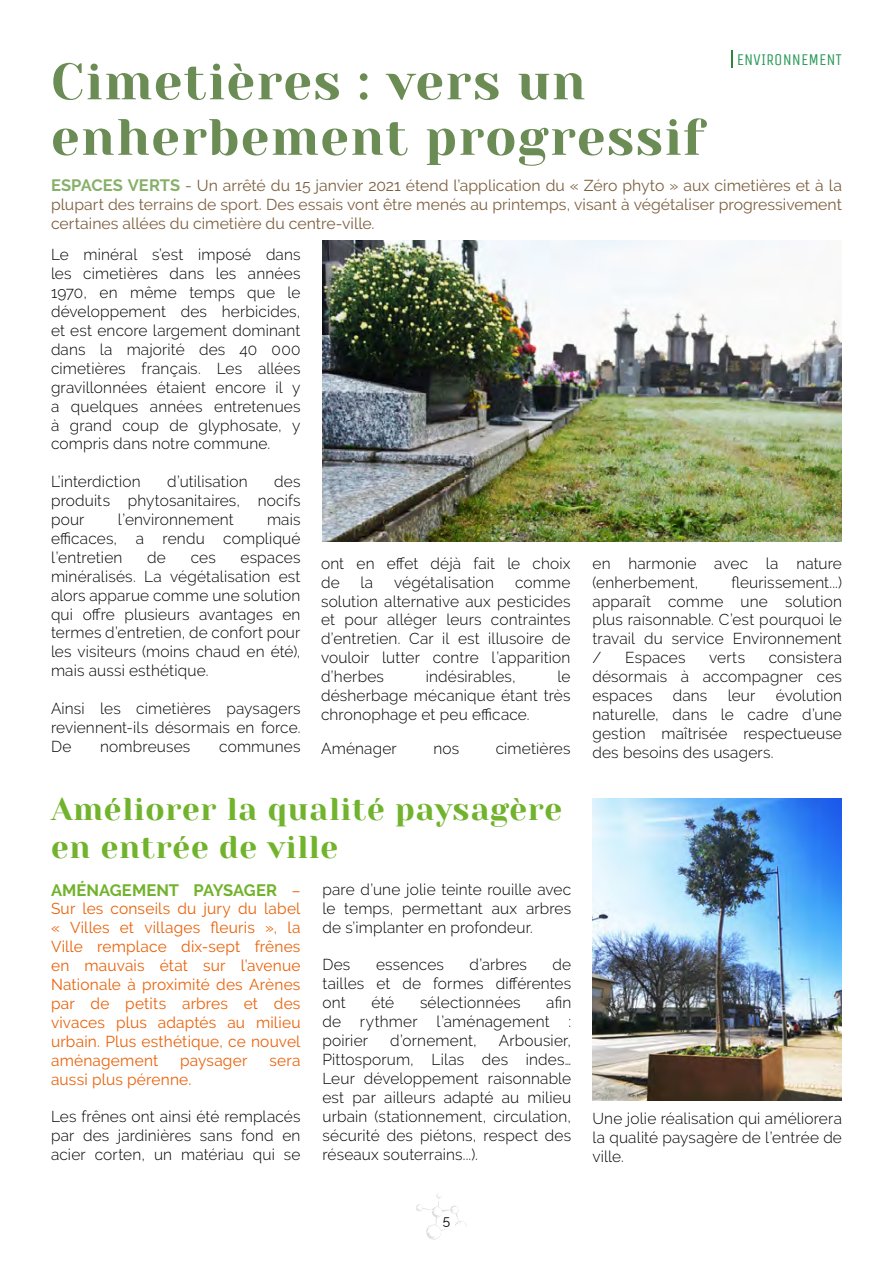
<style>
.page{position:relative;width:893px;height:1263px;background:#fff}
.page>*{position:absolute;margin:0;border:0;box-sizing:border-box;transform-origin:0 0}
.t1{font:51px/55.5px "Yeseva One";letter-spacing:.025em;color:#6b8c54}
.t2{font:31.5px/37.8px "Yeseva One";letter-spacing:.025em;color:#71b32c}
.t3{font:700 16.5px "Raleway";letter-spacing:-.005em;color:#71b32c}
.t4{font:16.5px "Unica One";color:#2d9b5c}
.t5{font:300 15.75px/18.9px "Raleway";letter-spacing:.01em;color:#000;text-align:justify}
.t6{font:15.75px/18.9px "Raleway";letter-spacing:.015em;color:#ea620a;text-align:justify}
.t7{font:15.75px/18.9px "Raleway";color:#7d5f3e;text-align:justify}
.t8{font:13.5px "Raleway";color:#000}
.s1{font-weight:700;font-size:16.5px;color:#87b069}
.s2{font-weight:400;font-size:15.75px;color:#ea620a}
</style>
<div class="page">
<svg style="left:416px;top:1193px;width:51px;height:47px"></svg>
<img style="left:322px;top:241px;width:520px;height:301px">
<img style="left:592px;top:799px;width:250px;height:301px">
<svg style="left:731px;top:50px;width:2px;height:17px"></svg>
<h1 class="t1" style="left:51px;top:52px;width:655px">Cimetières : vers un enherbement progressif</h1>
<p class="t4" style="left:737px;top:50px;width:107px">ENVIRONNEMENT</p>
<p class="t7" style="left:51px;top:176px;width:792px"><span class="s1">ESPACES VERTS</span> - Un arrêté du 15 janvier 2021 étend l’application du « Zéro phyto » aux cimetières et à la plupart des terrains de sport. Des essais vont être menés au printemps, visant à végétaliser progressivement certaines allées du cimetière du centre-ville.</p>
<p class="t5" style="left:51px;top:245px;width:251px">Le minéral s’est imposé dans les cimetières dans les années 1970, en même temps que le développement des herbicides, et est encore largement dominant dans la majorité des 40 000 cimetières français. Les allées gravillonnées étaient encore il y a quelques années entretenues à grand coup de glyphosate, y compris dans notre commune.</p>
<p class="t5" style="left:51px;top:472px;width:91px">L’interdiction</p>
<p class="t5" style="left:167px;top:472px;width:82px">d’utilisation</p>
<p class="t5" style="left:51px;top:472px;width:251px;text-indent:223px">des produits phytosanitaires, nocifs pour</p>
<p class="t5" style="left:51px;top:510px;width:251px;text-indent:216px">mais efficaces, a rendu compliqué l’entretien</p>
<p class="t5" style="left:118px;top:510px;width:118px">l’environnement</p>
<p class="t5" style="left:147px;top:548px;width:20px">de</p>
<p class="t5" style="left:191px;top:548px;width:27px">ces</p>
<p class="t5" style="left:51px;top:548px;width:251px;text-indent:190px">espaces minéralisés. La végétalisation est alors apparue comme une solution qui offre plusieurs avantages en termes d’entretien, de confort pour les visiteurs (moins chaud en été), mais aussi esthétique.</p>
<p class="t5" style="left:51px;top:699px;width:251px">Ainsi les cimetières paysagers reviennent-ils désormais en force.<br>De</p>
<p class="t5" style="left:100px;top:737px;width:92px">nombreuses</p>
<p class="t5" style="left:219px;top:737px;width:83px">communes</p>
<p class="t5" style="left:321px;top:554px;width:251px">ont en effet déjà fait le choix de</p>
<p class="t5" style="left:360px;top:572px;width:14px">la</p>
<p class="t5" style="left:394px;top:572px;width:102px">végétalisation</p>
<p class="t5" style="left:321px;top:572px;width:251px;text-indent:194px">comme solution alternative aux pesticides et pour alléger leurs contraintes d’entretien. Car il est illusoire de vouloir lutter contre l’apparition d’herbes</p>
<p class="t5" style="left:321px;top:667px;width:251px;text-indent:237px">le désherbage mécanique étant très chronophage et peu efficace.</p>
<p class="t5" style="left:321px;top:739px;width:77px">Aménager</p>
<p class="t5" style="left:433px;top:739px;width:27px">nos</p>
<p class="t5" style="left:496px;top:739px;width:76px">cimetières</p>
<p class="t5" style="left:426px;top:667px;width:92px">indésirables,</p>
<h2 class="t2" style="left:51px;top:789px;width:513px">Améliorer la qualité paysagère en entrée de ville</h2>
<p class="t3" style="left:51px;top:880px;width:251px">AMÉNAGEMENT PAYSAGER <span class="s2">–</span></p>
<p class="t6" style="left:51px;top:899px;width:251px">Sur les conseils du jury du label « Villes et villages fleuris », la Ville remplace dix-sept frênes en mauvais état sur l’avenue Nationale à proximité des Arènes par de petits arbres et des vivaces plus adaptés au milieu urbain. Plus esthétique, ce nouvel aménagement</p>
<p class="t6" style="left:180px;top:1050px;width:69px">paysager</p>
<p class="t6" style="left:269px;top:1050px;width:33px">sera</p>
<p class="t6" style="left:51px;top:1069px;width:142px">aussi plus pérenne.</p>
<p class="t5" style="left:51px;top:1107px;width:251px">Les frênes ont ainsi été remplacés par des jardinières sans fond en acier corten, un matériau qui se</p>
<p class="t5" style="left:322px;top:880px;width:250px">pare d’une jolie teinte rouille avec le temps, permettant aux arbres de s’implanter en profondeur.</p>
<p class="t5" style="left:322px;top:955px;width:29px">Des</p>
<p class="t5" style="left:376px;top:955px;width:69px">essences</p>
<p class="t5" style="left:470px;top:955px;width:59px">d’arbres</p>
<p class="t5" style="left:322px;top:955px;width:250px;text-indent:230px">de tailles et de formes différentes ont</p>
<p class="t5" style="left:322px;top:993px;width:250px;text-indent:224px">afin de rythmer l’aménagement : poirier</p>
<p class="t5" style="left:371px;top:993px;width:24px">été</p>
<p class="t5" style="left:420px;top:993px;width:102px">sélectionnées</p>
<p class="t5" style="left:322px;top:1031px;width:250px;text-indent:176px">Arbousier, Pittosporum, Lilas des indes… Leur développement raisonnable est par ailleurs adapté au milieu urbain (stationnement, circulation, sécurité des piétons, respect des réseaux souterrains...).</p>
<p class="t5" style="left:390px;top:1031px;width:88px">d’ornement,</p>
<p class="t8" style="left:443px;top:1212px;width:9px">5</p>
<p class="t5" style="left:592px;top:554px;width:251px">en harmonie avec la nature (enherbement,</p>
<p class="t5" style="left:592px;top:572px;width:251px;text-indent:139px">fleurissement...) apparaît comme une solution plus raisonnable. C’est pourquoi le travail du service Environnement /</p>
<p class="t5" style="left:592px;top:648px;width:251px;text-indent:176px">consistera désormais à accompagner ces espaces</p>
<p class="t5" style="left:625px;top:648px;width:62px">Espaces</p>
<p class="t5" style="left:709px;top:648px;width:37px">verts</p>
<p class="t5" style="left:592px;top:686px;width:251px;text-indent:183px">évolution naturelle, dans le cadre d’une gestion maîtrisée respectueuse des besoins des usagers.</p>
<p class="t5" style="left:673px;top:686px;width:36px">dans</p>
<p class="t5" style="left:728px;top:686px;width:29px">leur</p>
<p class="t5" style="left:592px;top:1109px;width:251px">Une jolie réalisation qui améliorera la qualité paysagère de l’entrée de ville.</p>
</div>
